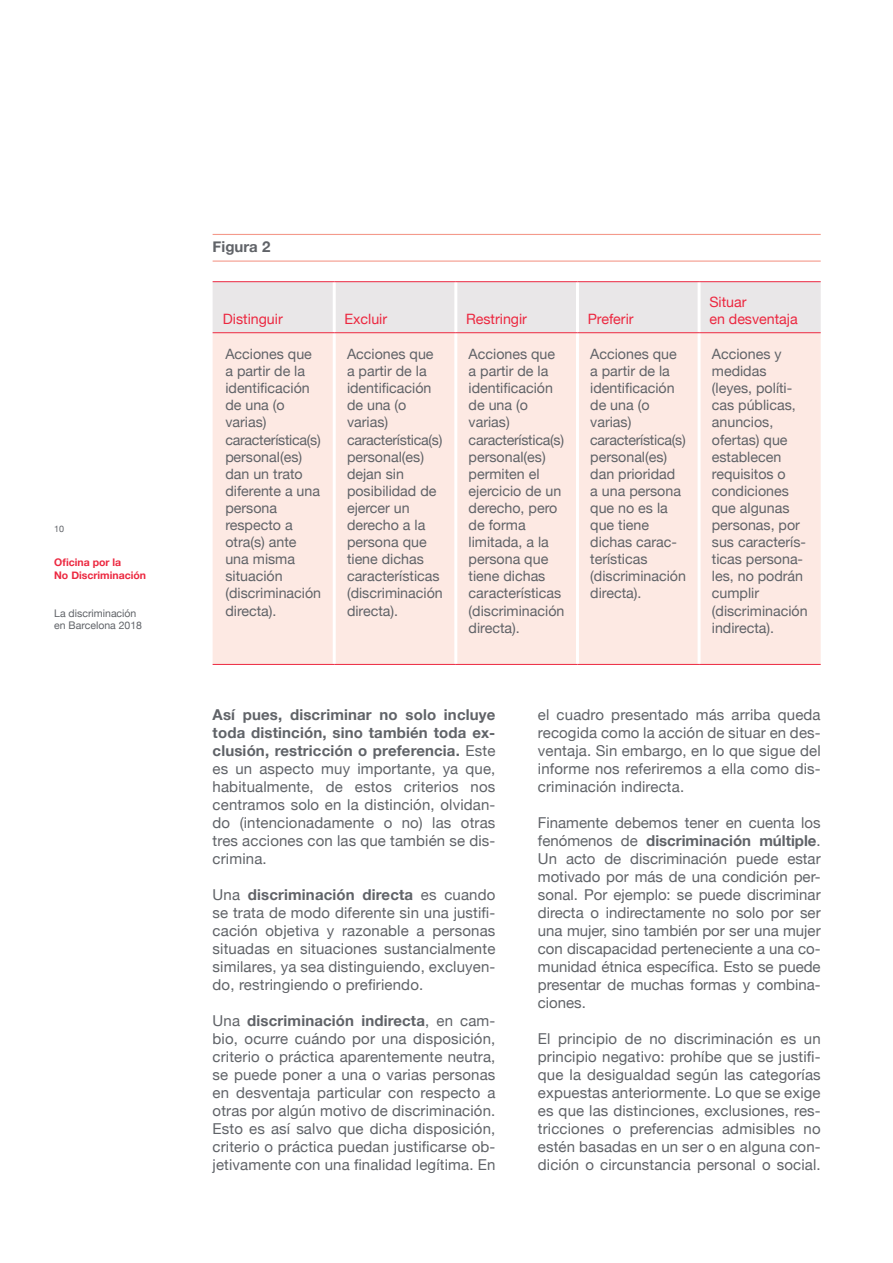
<style>
.page{position:relative;width:893px;height:1263px;background:#fff}
.page>*{position:absolute;margin:0;border:0;box-sizing:border-box;transform-origin:0 0}
.t1{font:15px/18px "Helvetica Neue";letter-spacing:.01em;color:#606368;text-align:justify}
.t2{font:700 15px "Helvetica Neue";color:#606368}
.t3{font:14.25px/17.1px "Helvetica Neue";color:#606368}
.t4{font:14.25px/17.1px "Helvetica Neue";color:#ec2840}
.t5{font:10.5px/12.6px "Helvetica Neue";color:#606368}
.t6{font:700 10.5px/12.6px "Helvetica Neue";color:#ec2840}
.t7{font:9px "Helvetica Neue";color:#606368}
.s1{font-weight:700}
</style>
<div class="page">
<hr style="left:213px;top:234px;width:608px;height:1px;background:#f49a8c">
<hr style="left:213px;top:261px;width:608px;height:1px;background:#f49a8c">
<div style="left:213px;top:282px;width:608px;height:50px;background:#e9e7e8"></div>
<div style="left:213px;top:333px;width:608px;height:331px;background:#fde9e3"></div>
<hr style="left:333px;top:282px;width:3px;height:51px;background:#fff">
<hr style="left:454px;top:282px;width:3px;height:51px;background:#fff">
<hr style="left:576px;top:282px;width:3px;height:51px;background:#fff">
<hr style="left:698px;top:282px;width:3px;height:51px;background:#fff">
<hr style="left:333px;top:333px;width:3px;height:331px;background:#fff">
<hr style="left:454px;top:333px;width:3px;height:331px;background:#fff">
<hr style="left:576px;top:333px;width:3px;height:331px;background:#fff">
<hr style="left:698px;top:333px;width:3px;height:331px;background:#fff">
<hr style="left:213px;top:281px;width:121px;height:1px;background:#ec2840">
<hr style="left:334px;top:281px;width:122px;height:1px;background:#ec2840">
<hr style="left:456px;top:281px;width:121px;height:1px;background:#ec2840">
<hr style="left:577px;top:281px;width:122px;height:1px;background:#ec2840">
<hr style="left:699px;top:281px;width:122px;height:1px;background:#ec2840">
<hr style="left:213px;top:332px;width:121px;height:1px;background:#ec2840">
<hr style="left:334px;top:332px;width:122px;height:1px;background:#ec2840">
<hr style="left:456px;top:332px;width:121px;height:1px;background:#ec2840">
<hr style="left:577px;top:332px;width:122px;height:1px;background:#ec2840">
<hr style="left:699px;top:332px;width:122px;height:1px;background:#ec2840">
<hr style="left:213px;top:664px;width:121px;height:1px;background:#ec2840">
<hr style="left:334px;top:664px;width:122px;height:1px;background:#ec2840">
<hr style="left:456px;top:664px;width:121px;height:1px;background:#ec2840">
<hr style="left:577px;top:664px;width:122px;height:1px;background:#ec2840">
<hr style="left:699px;top:664px;width:122px;height:1px;background:#ec2840">
<p class="t7" style="left:54px;top:523px;width:12px">10</p>
<p class="t6" style="left:54px;top:556px;width:93px">Oficina por la<br>No Discriminación</p>
<p class="t5" style="left:54px;top:606px;width:89px">La discriminación en Barcelona 2018</p>
<p class="t2" style="left:213px;top:237px;width:59px">Figura 2</p>
<p class="t4" style="left:223px;top:310px;width:61px">Distinguir</p>
<p class="t4" style="left:344px;top:310px;width:44px">Excluir</p>
<p class="t4" style="left:466px;top:310px;width:62px">Restringir</p>
<p class="t4" style="left:588px;top:310px;width:47px">Preferir</p>
<p class="t4" style="left:709px;top:293px;width:90px">Situar<br>en desventaja</p>
<p class="t3" style="left:225px;top:345px;width:97px">Acciones que a partir de la identificación de una (o varias) característica(s) personal(es) dan un trato diferente a una persona respecto a otra(s) ante una misma situación (discriminación directa).</p>
<p class="t3" style="left:347px;top:345px;width:97px">Acciones que a partir de la identificación de una (o varias) característica(s) personal(es) dejan sin posibilidad de ejercer un derecho a la persona que tiene dichas características (discriminación directa).</p>
<p class="t3" style="left:469px;top:345px;width:97px">Acciones que a partir de la identificación de una (o varias) característica(s) personal(es) permiten el ejercicio de un derecho, pero de forma limitada, a la persona que tiene dichas características (discriminación directa).</p>
<p class="t3" style="left:590px;top:345px;width:97px">Acciones que a partir de la identificación de una (o varias) característica(s) personal(es) dan prioridad a una persona que no es la que tiene dichas carac&shy;terísticas (discriminación directa).</p>
<p class="t3" style="left:712px;top:345px;width:97px">Acciones y medidas (leyes, políti&shy;cas públicas, anuncios, ofertas) que establecen requisitos o condiciones que algunas personas, por sus caracterís&shy;ticas persona&shy;les, no podrán cumplir (discriminación indirecta).</p>
<p class="t1" style="left:213px;top:705px;width:284px"><span class="s1">Así pues, discriminar no solo incluye toda distinción, sino también toda ex&shy;clusión, restricción o preferencia.</span> Este es un aspecto muy importante, ya que, habitualmente, de estos criterios nos centramos solo en la distinción, olvidan&shy;do (intencionadamente o no) las otras tres acciones con las que también se dis&shy;crimina.</p>
<p class="t1" style="left:213px;top:885px;width:284px">Una <span class="s1">discriminación directa</span> es cuando se trata de modo diferente sin una justifi&shy;cación objetiva y razonable a personas situadas en situaciones sustancialmente similares, ya sea distinguiendo, excluyen&shy;do, restringiendo o prefiriendo.</p>
<p class="t1" style="left:213px;top:1011px;width:284px">Una <span class="s1">discriminación indirecta</span>, en cam&shy;bio, ocurre cuándo por una disposición, criterio o práctica aparentemente neutra, se puede poner a una o varias personas en desventaja particular con respecto a otras por algún motivo de discriminación.<br>Esto es así salvo que dicha disposición, criterio o práctica puedan justificarse ob&shy;jetivamente con una finalidad legítima. En</p>
<p class="t1" style="left:538px;top:705px;width:284px">el cuadro presentado más arriba queda recogida como la acción de situar en des&shy;ventaja. Sin embargo, en lo que sigue del informe nos referiremos a ella como dis&shy;criminación indirecta.</p>
<p class="t1" style="left:538px;top:813px;width:284px">Finamente debemos tener en cuenta los fenómenos de <span class="s1">discriminación múltiple</span>.<br>Un acto de discriminación puede estar motivado por más de una condición per&shy;sonal. Por ejemplo: se puede discriminar directa o indirectamente no solo por ser una mujer, sino también por ser una mujer con discapacidad perteneciente a una co&shy;munidad étnica específica. Esto se puede presentar de muchas formas y combina&shy;ciones.</p>
<p class="t1" style="left:538px;top:1029px;width:284px">El principio de no discriminación es un principio negativo: prohíbe que se justifi&shy;que la desigualdad según las categorías expuestas anteriormente. Lo que se exige es que las distinciones, exclusiones, res&shy;tricciones o preferencias admisibles no estén basadas en un ser o en alguna con&shy;dición o circunstancia personal o social.</p>
</div>
